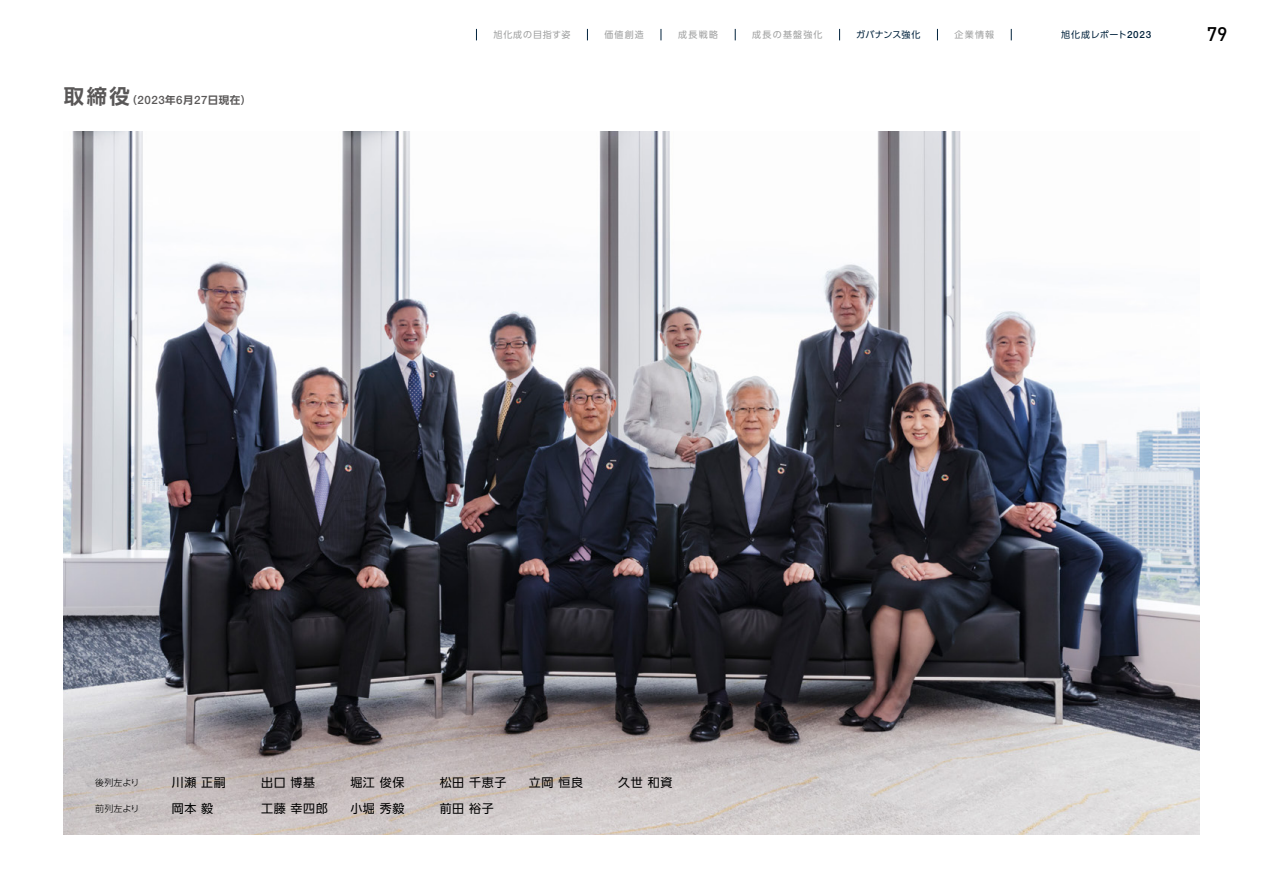
<style>
.page{position:relative;width:1263px;height:893px;background:#fff}
.page>*{position:absolute;margin:0;border:0;box-sizing:border-box;transform-origin:0 0}
.t1{font:500 19.5px "DIN Pro";color:#000}
.t2{font:12px "UD Shin Go Pro";letter-spacing:.05em;color:#000}
.t3{font:700 10.5px "UD Shin Go Pro De";color:#595757}
.t4{font:9px "UD Shin Go Pro";letter-spacing:.13em;color:#9fa0a0}
.t5{font:9px "UD Shin Go Pro";letter-spacing:.07em;color:#00223c}
.t6{font:300 9px "UD Shin Go Pro";color:#000}
.t7{font:9px "UD Shin Go Pro";letter-spacing:.085em;color:#9fa0a0}
.t8{font:9px "UD Shin Go Pro";letter-spacing:.035em;color:#00223c}
.s1{font-size:20.25px}
.s2{font-family:"Helvetica Neue LT Std";font-weight:500;font-size:11.55px}
.s3{font-family:"Helvetica Neue LT Std";font-weight:500;font-size:9.9px}
</style>
<div class="page">
<img style="left:64px;top:132px;width:1135px;height:702px">
<p class="t3" style="left:64px;top:91px;width:189px"><span class="s1">取締役</span>（<span class="s2">2023</span>年<span class="s2">6</span>月<span class="s2">27</span>日現在）</p>
<p class="t7" style="left:493px;top:27px;width:78px">旭化成の目指す姿</p>
<p class="t4" style="left:604px;top:27px;width:41px">価値創造</p>
<p class="t4" style="left:678px;top:27px;width:42px">成長戦略</p>
<p class="t4" style="left:752px;top:27px;width:72px">成長の基盤強化</p>
<p class="t8" style="left:856px;top:27px;width:66px">ガバナンス強化</p>
<p class="t4" style="left:954px;top:27px;width:41px">企業情報</p>
<p class="t5" style="left:1061px;top:27px;width:92px">旭化成レポート<span class="s3">2023</span></p>
<h1 class="t1" style="left:1207px;top:18px;width:22px">79</h1>
<p class="t6" style="left:95px;top:775px;width:46px">後列左より</p>
<p class="t2" style="left:172px;top:773px;width:56px">川瀬正嗣</p>
<p class="t2" style="left:261px;top:773px;width:56px">出口博基</p>
<p class="t2" style="left:350px;top:773px;width:56px">堀江俊保</p>
<p class="t2" style="left:440px;top:773px;width:68px">松田千恵子</p>
<p class="t2" style="left:529px;top:773px;width:56px">立岡恒良</p>
<p class="t2" style="left:618px;top:773px;width:56px">久世和資</p>
<p class="t6" style="left:95px;top:801px;width:46px">前列左より</p>
<p class="t2" style="left:172px;top:798px;width:43px">岡本毅</p>
<p class="t2" style="left:261px;top:798px;width:68px">工藤幸四郎</p>
<p class="t2" style="left:350px;top:798px;width:56px">小堀秀毅</p>
<p class="t2" style="left:440px;top:798px;width:56px">前田裕子</p>
</div>
